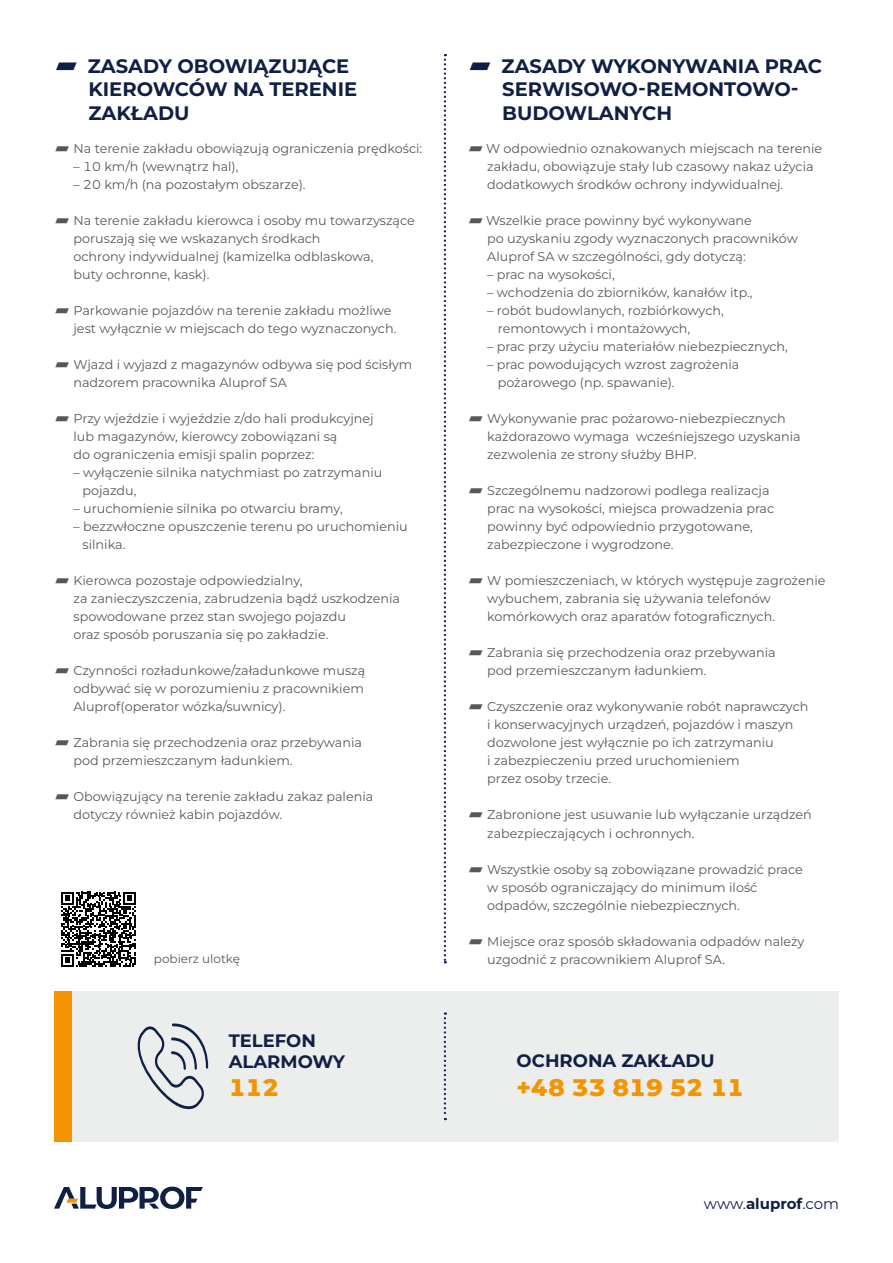
<style>
.page{position:relative;width:893px;height:1263px;background:#fff}
.page>*{position:absolute;margin:0;border:0;box-sizing:border-box;transform-origin:0 0}
.t1{font:800 24px "Aluprof Sans";color:#f39400}
.t2{font:700 19.5px/23.4px "Aluprof Sans";color:#101f44}
.t3{font:700 18px/21.6px "Aluprof Sans";color:#101f44}
.t4{font:15px "Aluprof Sans";letter-spacing:-.005em;color:#101f44}
.t5{font:12.75px/18px "Aluprof Sans";color:#58585a}
.t6{font:12px "Aluprof Sans";color:#58585a}
.s1{font-weight:700}
</style>
<div class="page">
<div style="left:67px;top:991px;width:772px;height:151px;background:#eceded"></div>
<svg style="left:54px;top:1186px;width:149px;height:23px"></svg>
<svg style="left:444px;top:54px;width:2px;height:909px"></svg>
<svg style="left:444px;top:1012px;width:2px;height:108px"></svg>
<div style="left:54px;top:991px;width:17px;height:151px;background:#f39400"></div>
<svg style="left:137px;top:1023px;width:71px;height:86px"></svg>
<svg style="left:61px;top:892px;width:75px;height:74px"></svg>
<h2 class="t2" style="left:88px;top:54px;width:270px;text-indent:-34px">⸄ ZASADY OBOWIĄZUJĄCE<br>KIEROWCÓW NA TERENIE<br>ZAKŁADU</h2>
<p class="t5" style="left:54px;top:139px;width:370px">⸄ Na terenie zakładu obowiązują ograniczenia prędkości:</p>
<p class="t5" style="left:73px;top:157px;width:167px">– 10 km/h (wewnątrz hal),</p>
<p class="t5" style="left:73px;top:175px;width:234px">– 20 km/h (na pozostałym obszarze).</p>
<p class="t5" style="left:73px;top:211px;width:343px;text-indent:-19px">⸄ Na terenie zakładu kierowca i osoby mu towarzyszące poruszają się we wskazanych środkach<br>ochrony indywidualnej (kamizelka odblaskowa,<br>buty ochronne, kask).</p>
<p class="t5" style="left:73px;top:302px;width:324px;text-indent:-19px">⸄ Parkowanie pojazdów na terenie zakładu możliwe jest wyłącznie w miejscach do tego wyznaczonych.</p>
<p class="t5" style="left:73px;top:356px;width:340px;text-indent:-19px">⸄ Wjazd i wyjazd z magazynów odbywa się pod ścisłym nadzorem pracownika Aluprof SA</p>
<p class="t5" style="left:73px;top:410px;width:302px;text-indent:-19px">⸄ Przy wjeździe i wyjeździe z/do hali produkcyjnej lub magazynów, kierowcy zobowiązani są<br>do ograniczenia emisji spalin poprzez:</p>
<p class="t5" style="left:83px;top:464px;width:301px;text-indent:-9px">– wyłączenie silnika natychmiast po zatrzymaniu pojazdu,</p>
<p class="t5" style="left:73px;top:500px;width:271px">– uruchomienie silnika po otwarciu bramy,</p>
<p class="t5" style="left:83px;top:518px;width:327px;text-indent:-9px">– bezzwłoczne opuszczenie terenu po uruchomieniu silnika.</p>
<p class="t5" style="left:73px;top:572px;width:328px;text-indent:-19px">⸄ Kierowca pozostaje odpowiedzialny,<br>za zanieczyszczenia, zabrudzenia bądź uszkodzenia spowodowane przez stan swojego pojazdu<br>oraz sposób poruszania się po zakładzie.</p>
<p class="t5" style="left:73px;top:662px;width:293px;text-align:justify;text-indent:-19px">⸄ Czynności rozładunkowe/załadunkowe muszą odbywać się w porozumieniu z pracownikiem Aluprof(operator wózka/suwnicy).</p>
<p class="t5" style="left:73px;top:734px;width:290px;text-indent:-19px">⸄ Zabrania się przechodzenia oraz przebywania pod przemieszczanym ładunkiem.</p>
<p class="t5" style="left:73px;top:788px;width:301px;text-indent:-19px">⸄ Obowiązujący na terenie zakładu zakaz palenia dotyczy również kabin pojazdów.</p>
<p class="t6" style="left:154px;top:951px;width:88px">pobierz ulotkę</p>
<h3 class="t3" style="left:229px;top:1029px;width:118px">TELEFON<br>ALARMOWY</h3>
<h1 class="t1" style="left:229px;top:1070px;width:52px">112</h1>
<h2 class="t2" style="left:502px;top:54px;width:321px;text-indent:-34px">⸄ ZASADY WYKONYWANIA PRAC<br>SERWISOWO-REMONTOWO-<br>BUDOWLANYCH</h2>
<p class="t5" style="left:487px;top:139px;width:336px;text-indent:-19px">⸄ W odpowiednio oznakowanych miejscach na terenie zakładu, obowiązuje stały lub czasowy nakaz użycia dodatkowych środków ochrony indywidualnej.</p>
<p class="t5" style="left:487px;top:211px;width:312px;text-indent:-19px">⸄ Wszelkie prace powinny być wykonywane<br>po uzyskaniu zgody wyznaczonych pracowników<br>Aluprof SA w szczególności, gdy dotyczą:</p>
<p class="t5" style="left:487px;top:265px;width:129px">– prac na wysokości,</p>
<p class="t5" style="left:487px;top:284px;width:267px">– wchodzenia do zbiorników, kanałów itp.,</p>
<p class="t5" style="left:498px;top:302px;width:228px;text-indent:-11px">– robót budowlanych, rozbiórkowych, remontowych i montażowych,</p>
<p class="t5" style="left:487px;top:338px;width:302px">– prac przy użyciu materiałów niebezpiecznych,</p>
<p class="t5" style="left:498px;top:356px;width:243px;text-indent:-11px">– prac powodujących wzrost zagrożenia pożarowego (np. spawanie).</p>
<p class="t5" style="left:487px;top:410px;width:315px;text-indent:-19px">⸄ Wykonywanie prac pożarowo-niebezpiecznych każdorazowo wymaga wcześniejszego uzyskania zezwolenia ze strony służby BHP.</p>
<p class="t5" style="left:487px;top:482px;width:288px;text-indent:-19px">⸄ Szczególnemu nadzorowi podlega realizacja prac na wysokości, miejsca prowadzenia prac powinny być odpowiednio przygotowane, zabezpieczone i wygrodzone.</p>
<p class="t5" style="left:487px;top:572px;width:340px;text-indent:-19px">⸄ W pomieszczeniach, w których występuje zagrożenie wybuchem, zabrania się używania telefonów komórkowych oraz aparatów fotograficznych.</p>
<p class="t5" style="left:487px;top:644px;width:290px;text-indent:-19px">⸄ Zabrania się przechodzenia oraz przebywania pod przemieszczanym ładunkiem.</p>
<p class="t5" style="left:487px;top:698px;width:323px;text-indent:-19px">⸄ Czyszczenie oraz wykonywanie robót naprawczych i konserwacyjnych urządzeń, pojazdów i maszyn dozwolone jest wyłącznie po ich zatrzymaniu<br>i zabezpieczeniu przed uruchomieniem<br>przez osoby trzecie.</p>
<p class="t5" style="left:487px;top:806px;width:326px;text-indent:-19px">⸄ Zabronione jest usuwanie lub wyłączanie urządzeń zabezpieczających i ochronnych.</p>
<p class="t5" style="left:487px;top:860px;width:317px;text-indent:-19px">⸄ Wszystkie osoby są zobowiązane prowadzić prace w sposób ograniczający do minimum ilość odpadów, szczególnie niebezpiecznych.</p>
<p class="t5" style="left:487px;top:932px;width:319px;text-indent:-19px">⸄ Miejsce oraz sposób składowania odpadów należy uzgodnić z pracownikiem Aluprof SA.</p>
<h3 class="t3" style="left:517px;top:1049px;width:199px">OCHRONA ZAKŁADU</h3>
<h1 class="t1" style="left:517px;top:1070px;width:229px">+48 33 819 52 11</h1>
<p class="t4" style="left:704px;top:1193px;width:137px">www.<span class="s1">aluprof</span>.com</p>
</div>
